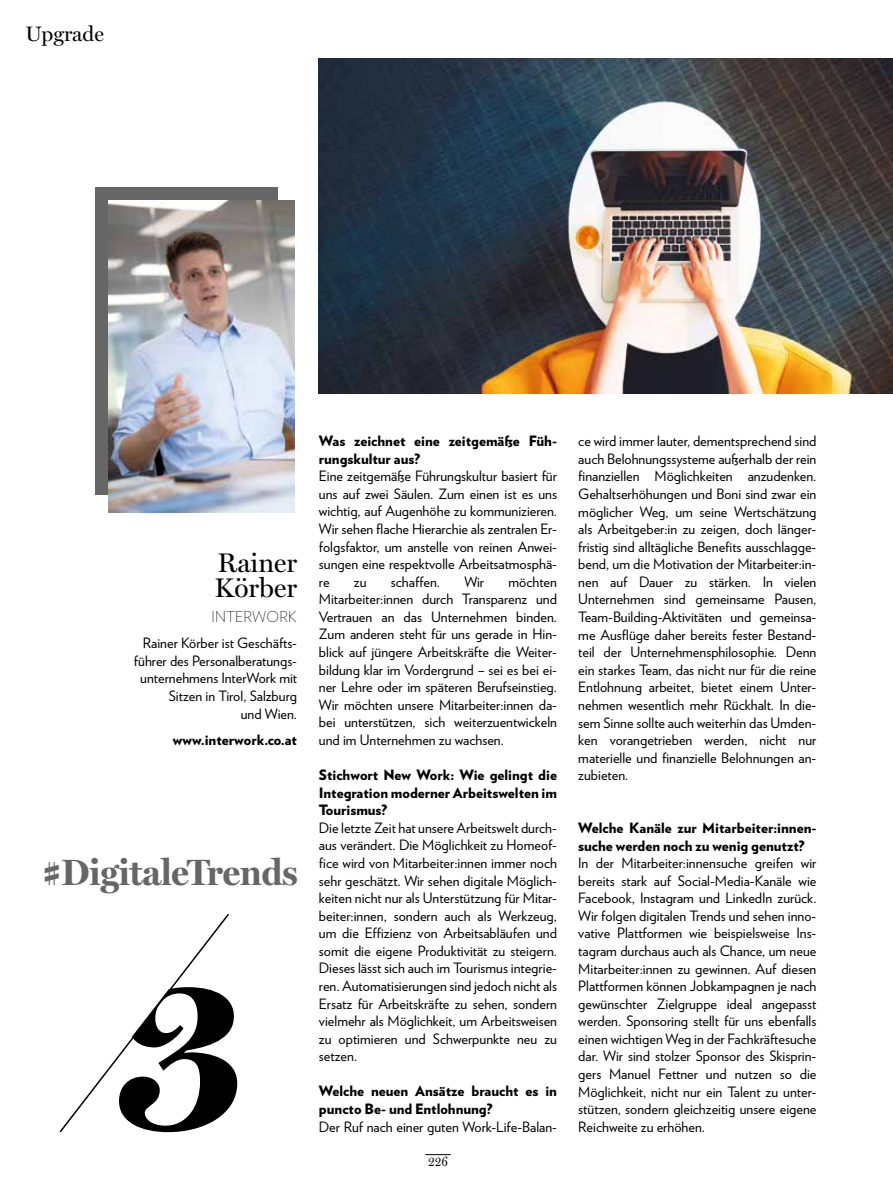
<style>
.page{position:relative;width:893px;height:1191px;background:#fff}
.page>*{position:absolute;margin:0;border:0;box-sizing:border-box;transform-origin:0 0}
.t1{font:700 223.95px "Miller Display";color:#000}
.t2{font:700 36.75px "Miller Display";color:#666667}
.t3{font:27px/25px "Miller Display";color:#000}
.t4{font:21px "Miller Display";color:#000}
.t5{font:200 15px "Verlag";letter-spacing:.005em;color:#000}
.t6{font:14.25px/17.5px "Verlag";color:#000;text-align:justify}
.t7{font:900 14.25px/17.5px "Verlag";color:#000}
.t8{font:13.5px "Miller Display";color:#000;scale:.85 1}
</style>
<div class="page">
<div style="left:95px;top:188px;width:183px;height:307px;background:#666667"></div>
<svg style="left:59px;top:913px;width:170px;height:220px"></svg>
<img style="left:319px;top:59px;width:574px;height:334px">
<img style="left:109px;top:200px;width:185px;height:313px">
<svg style="left:425px;top:1154px;width:26px;height:1px"></svg>
<h3 class="t4" style="left:26px;top:21px;width:80px">Upgrade</h3>
<h3 class="t3" style="left:215px;top:550px;width:84px">Rainer<br>Körber</h3>
<p class="t5" style="left:211px;top:606px;width:87px">INTERWORK</p>
<p class="t6" style="left:134px;top:633px;width:165px;text-align:right">Rainer Körber ist Geschäfts&shy;führer des Personalberatungs&shy;unternehmens InterWork mit<br>Sitzen in Tirol, Salzburg<br>und Wien.</p>
<p class="t7" style="left:173px;top:730px;width:126px">www.interwork.co.at</p>
<h2 class="t2" style="left:42px;top:851px;width:257px">#DigitaleTrends</h2>
<h1 class="t1" style="left:118px;top:920px;width:126px">3</h1>
<p class="t7" style="left:319px;top:431px;width:240px">Was zeichnet eine zeitgemäße Füh&shy;rungskultur aus?</p>
<p class="t6" style="left:319px;top:466px;width:240px">Eine zeitgemäße Führungskultur basiert für uns auf zwei Säulen. Zum einen ist es uns wichtig, auf Augenhöhe zu kommunizieren.<br>Wir sehen flache Hierarchie als zentralen Er&shy;folgsfaktor, um anstelle von reinen Anwei&shy;sungen eine respektvolle Arbeitsatmosphä&shy;re</p>
<p class="t6" style="left:354px;top:572px;width:14px">zu</p>
<p class="t6" style="left:391px;top:572px;width:51px">schaffen.</p>
<p class="t6" style="left:464px;top:572px;width:21px">Wir</p>
<p class="t6" style="left:319px;top:572px;width:240px;text-indent:190px">möchten Mitarbeiter:innen durch Transparenz und Vertrauen an das Unternehmen binden.<br>Zum anderen steht für uns gerade in Hin&shy;blick auf jüngere Arbeitskräfte die Weiter&shy;bildung klar im Vordergrund – sei es bei ei&shy;ner Lehre oder im späteren Berufseinstieg.<br>Wir möchten unsere Mitarbeiter:innen da&shy;bei unterstützen, sich weiterzuentwickeln und im Unternehmen zu wachsen.</p>
<p class="t7" style="left:319px;top:765px;width:240px;text-align:justify">Stichwort New Work: Wie gelingt die Integration moderner Arbeitswelten im Tourismus?</p>
<p class="t6" style="left:319px;top:818px;width:240px">Die letzte Zeit hat unsere Arbeitswelt durch&shy;aus verändert. Die Möglichkeit zu Homeof&shy;fice wird von Mitarbeiter:innen immer noch sehr geschätzt. Wir sehen digitale Möglich&shy;keiten nicht nur als Unterstützung für Mitar&shy;beiter:innen, sondern auch als Werkzeug, um die Effizienz von Arbeitsabläufen und somit die eigene Produktivität zu steigern.<br>Dieses lässt sich auch im Tourismus integrie&shy;ren. Automatisierungen sind jedoch nicht als Ersatz für Arbeitskräfte zu sehen, sondern vielmehr als Möglichkeit, um Arbeitsweisen zu optimieren und Schwerpunkte neu zu setzen.</p>
<p class="t7" style="left:319px;top:1081px;width:240px">Welche neuen Ansätze braucht es in puncto Be- und Entlohnung?</p>
<p class="t6" style="left:319px;top:1117px;width:240px">Der Ruf nach einer guten Work-Life-Balan-</p>
<p class="t8" style="left:428px;top:1153px;width:25px">226</p>
<p class="t6" style="left:578px;top:432px;width:240px">ce wird immer lauter, dementsprechend sind auch Belohnungssysteme außerhalb der rein finanziellen Möglichkeiten anzudenken.<br>Gehaltserhöhungen und Boni sind zwar ein möglicher Weg, um seine Wertschätzung als Arbeitgeber:in zu zeigen, doch länger&shy;fristig sind alltägliche Benefits ausschlagge&shy;bend, um die Motivation der Mitarbeiter:in&shy;nen auf Dauer zu stärken. In vielen Unternehmen sind gemeinsame Pausen, Team-Building-Aktivitäten und gemeinsa&shy;me Ausflüge daher bereits fester Bestand&shy;teil der Unternehmensphilosophie. Denn ein starkes Team, das nicht nur für die reine Entlohnung arbeitet, bietet einem Unter&shy;nehmen wesentlich mehr Rückhalt. In die&shy;sem Sinne sollte auch weiterhin das Umden&shy;ken vorangetrieben werden, nicht nur materielle und finanzielle Belohnungen an&shy;zubieten.</p>
<p class="t7" style="left:578px;top:818px;width:240px">Welche Kanäle zur Mitarbeiter:innen&shy;suche werden noch zu wenig genutzt?</p>
<p class="t6" style="left:578px;top:853px;width:240px">In der Mitarbeiter:innensuche greifen wir bereits stark auf Social-Media-Kanäle wie Facebook, Instagram und LinkedIn zurück.<br>Wir folgen digitalen Trends und sehen inno&shy;vative Plattformen wie beispielsweise Ins&shy;tagram durchaus auch als Chance, um neue Mitarbeiter:innen zu gewinnen. Auf diesen Plattformen können Jobkampagnen je nach gewünschter Zielgruppe ideal angepasst werden. Sponsoring stellt für uns ebenfalls einen wichtigen Weg in der Fachkräftesuche dar. Wir sind stolzer Sponsor des Skisprin&shy;gers Manuel Fettner und nutzen so die Möglichkeit, nicht nur ein Talent zu unter&shy;stützen, sondern gleichzeitig unsere eigene</p>
<p class="t6" style="left:578px;top:1117px;width:128px">Reichweite zu erhöhen.</p>
</div>
